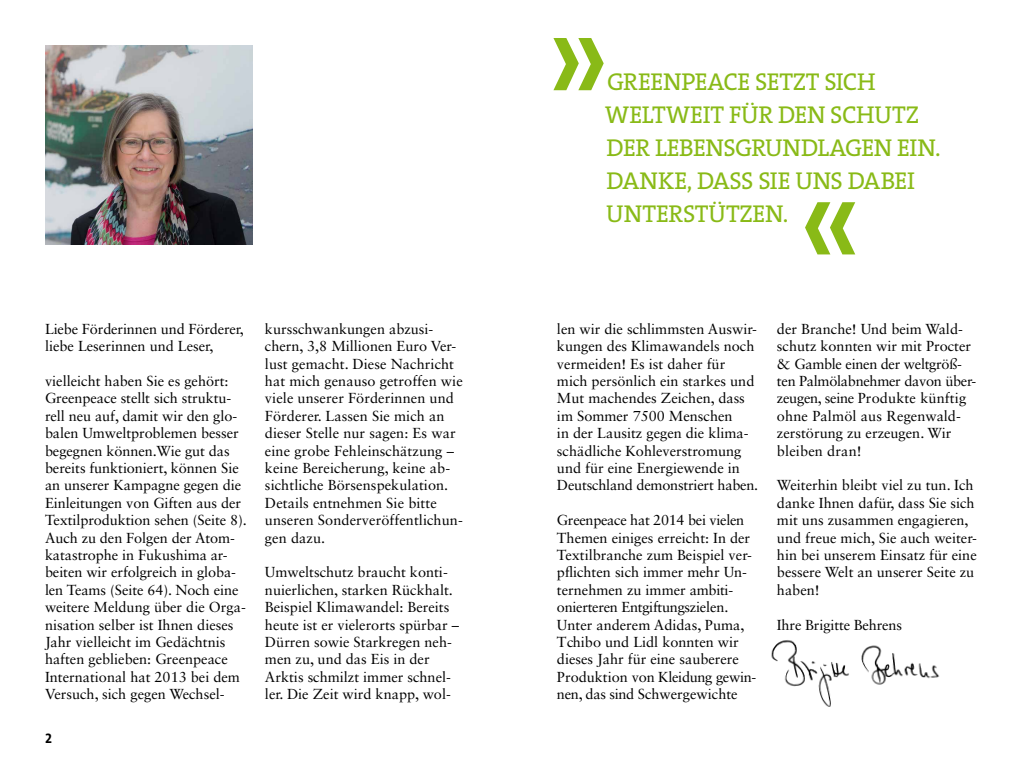
<style>
.page{position:relative;width:1024px;height:768px;background:#fff}
.page>*{position:absolute;margin:0;border:0;box-sizing:border-box;transform-origin:0 0}
.t1{font:24.5px/33px "The Serif HP5 Plain";letter-spacing:-.015em;color:#89ba17}
.t2{font:14.5px/17.4px "Sabon LT Std";color:#000}
.t3{font:13.85px "The Sans LP7 Bld";color:#000}
</style>
<div class="page">
<img style="left:45px;top:45px;width:207px;height:200px">
<svg style="left:553px;top:38px;width:51px;height:52px"></svg>
<svg style="left:805px;top:202px;width:50px;height:52px"></svg>
<img style="left:771px;top:640px;width:169px;height:67px">
<p class="t2" style="left:45px;top:320px;width:200px">Liebe Förderinnen und Förderer, liebe Leserinnen und Leser,</p>
<p class="t2" style="left:45px;top:372px;width:203px">vielleicht haben Sie es gehört:<br>Greenpeace stellt sich struktu&shy;rell neu auf, damit wir den glo&shy;balen Umweltproblemen besser begegnen können.Wie gut das bereits funktioniert, können Sie an unserer Kampagne gegen die<br>Einleitungen von Giften aus der<br>Textilproduktion sehen (Seite 8).<br>Auch zu den Folgen der Atom&shy;katastrophe in Fukushima ar&shy;beiten wir erfolgreich in globa&shy;len Teams (Seite 64). Noch eine weitere Meldung über die Orga&shy;nisation selber ist Ihnen dieses<br>Jahr vielleicht im Gedächtnis haften geblieben: Greenpeace<br>International hat 2013 bei dem<br>Versuch, sich gegen Wechsel-</p>
<p class="t3" style="left:45px;top:730px;width:8px">2</p>
<p class="t2" style="left:265px;top:320px;width:199px">kursschwankungen abzusi&shy;chern, 3,8 Millionen Euro Ver&shy;lust gemacht. Diese Nachricht hat mich genauso getroffen wie viele unserer Förderinnen und<br>Förderer. Lassen Sie mich an dieser Stelle nur sagen: Es war eine grobe Fehleinschätzung – keine Bereicherung, keine ab&shy;sichtliche Börsenspekulation.<br>Details entnehmen Sie bitte unseren Sonderveröffentlichun&shy;gen dazu.</p>
<p class="t2" style="left:265px;top:564px;width:196px">Umweltschutz braucht konti&shy;nuierlichen, starken Rückhalt.<br>Beispiel Klimawandel: Bereits heute ist er vielerorts spürbar –<br>Dürren sowie Starkregen neh&shy;men zu, und das Eis in der<br>Arktis schmilzt immer schnel&shy;ler. Die Zeit wird knapp, wol-</p>
<h1 class="t1" style="left:605px;top:65px;width:337px">GREENPEACE SETZT SICH<br>WELTWEIT FÜR DEN SCHUTZ<br>DER LEBENSGRUNDLAGEN EIN.<br>DANKE, DASS SIE UNS DABEI<br>UNTERSTÜTZEN.</h1>
<p class="t2" style="left:557px;top:320px;width:203px">len wir die schlimmsten Auswir&shy;kungen des Klimawandels noch vermeiden! Es ist daher für mich persönlich ein starkes und<br>Mut machendes Zeichen, dass im Sommer 7500 Menschen<br>in der Lausitz gegen die klima&shy;schädliche Kohleverstromung und für eine Energiewende in<br>Deutschland demonstriert haben.</p>
<p class="t2" style="left:557px;top:511px;width:201px">Greenpeace hat 2014 bei vielen<br>Themen einiges erreicht: In der<br>Textilbranche zum Beispiel ver&shy;pflichten sich immer mehr Un&shy;ternehmen zu immer ambiti&shy;onierteren Entgiftungszielen.<br>Unter anderem Adidas, Puma,<br>Tchibo und Lidl konnten wir dieses Jahr für eine sauberere<br>Produktion von Kleidung gewin&shy;nen, das sind Schwergewichte</p>
<p class="t2" style="left:777px;top:320px;width:201px">der Branche! Und beim Wald&shy;schutz konnten wir mit Procter &amp; Gamble einen der weltgröß&shy;ten Palmölabnehmer davon über&shy;zeugen, seine Produkte künftig ohne Palmöl aus Regenwald&shy;zerstörung zu erzeugen. Wir bleiben dran!</p>
<p class="t2" style="left:777px;top:477px;width:202px">Weiterhin bleibt viel zu tun. Ich danke Ihnen dafür, dass Sie sich mit uns zusammen engagieren, und freue mich, Sie auch weiter&shy;hin bei unserem Einsatz für eine bessere Welt an unserer Seite zu haben!</p>
<p class="t2" style="left:777px;top:616px;width:127px">Ihre Brigitte Behrens</p>
</div>
